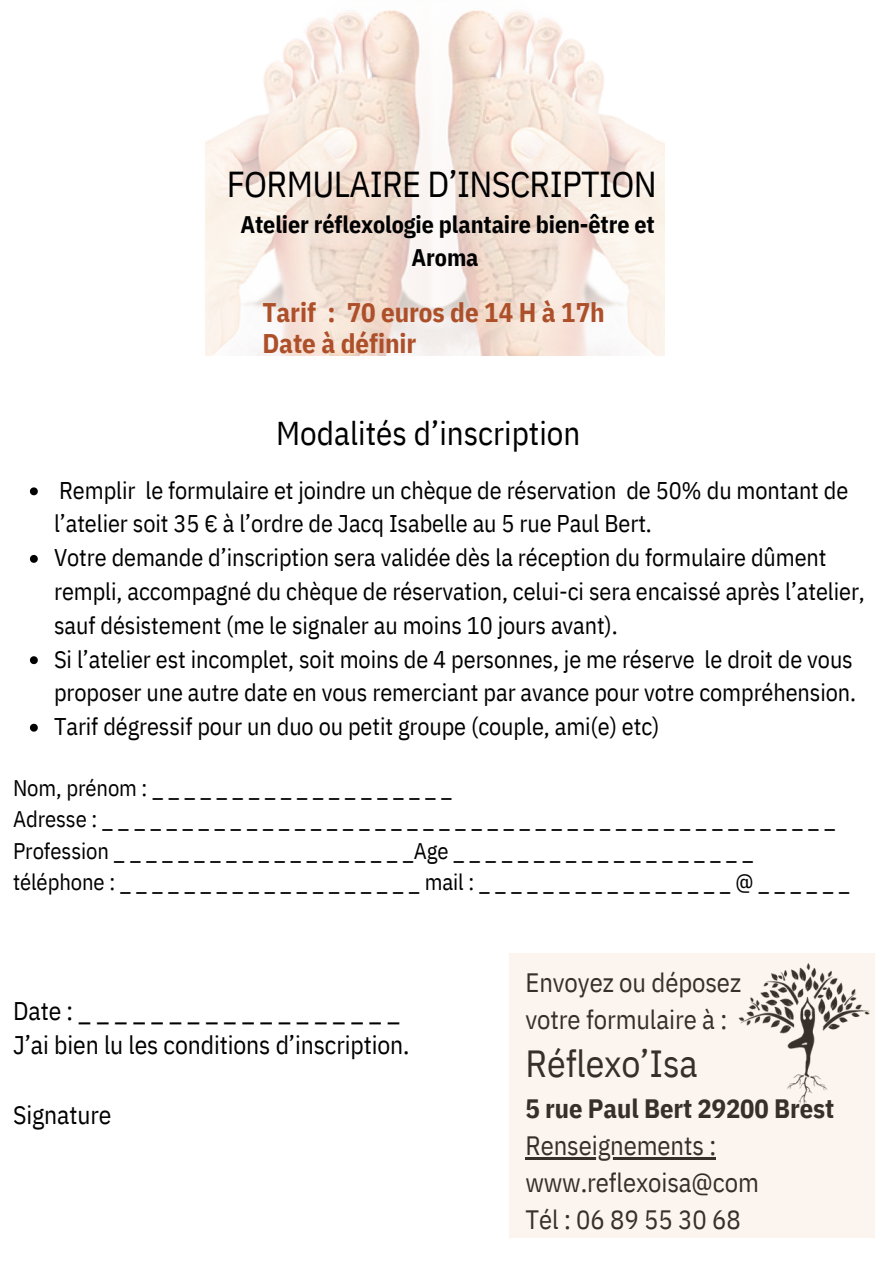
<style>
.page{position:relative;width:894px;height:1264px;background:#fff}
.page>*{position:absolute;margin:0;border:0;box-sizing:border-box;transform-origin:0 0}
.t1{font:37.65px "IBM Plex Sans Cond";letter-spacing:-.005em;color:#000}
.t2{font:36px "IBM Plex Sans Cond";letter-spacing:-.02em;color:#000}
.t3{font:33px "IBM Plex Sans Cond";color:#000}
.t4{font:700 27px "IBM Plex Sans Cond";letter-spacing:-.005em;color:#ad502a}
.t5{font:26.55px/37.2px "IBM Plex Sans Cond";letter-spacing:-.005em;color:#000}
.t6{font:700 26.55px "IBM Plex Sans Cond";letter-spacing:-.005em;color:#000}
.t7{font:25.5px/34.8px "IBM Plex Sans Cond";letter-spacing:-.005em;color:#000}
.t8{font:24.15px/33.8px "IBM Plex Sans Cond";letter-spacing:-.005em;color:#000}
.t9{font:700 24px/32.7px "IBM Plex Sans Cond";letter-spacing:-.005em;color:#000;text-align:center}
.t10{font:22.5px "IBM Plex Sans Cond";letter-spacing:-.005em;color:#000}
</style>
<div class="page">
<img style="left:206px;top:10px;width:458px;height:345px">
<div style="left:509px;top:953px;width:364px;height:285px;background:#fcf4ee"></div>
<svg style="left:30px;top:487px;width:8px;height:8px"></svg>
<svg style="left:30px;top:555px;width:8px;height:8px"></svg>
<svg style="left:30px;top:656px;width:8px;height:8px"></svg>
<svg style="left:30px;top:723px;width:8px;height:8px"></svg>
<p class="t2" style="left:227px;top:160px;width:431px">FORMULAIRE D’INSCRIPTION</p>
<p class="t9" style="left:240px;top:208px;width:415px">Atelier réflexologie plantaire bien-être et<br>Aroma</p>
<h3 class="t4" style="left:262px;top:295px;width:344px">Tarif : 70 euros de 14 H à 17h</h3>
<h3 class="t4" style="left:262px;top:325px;width:155px">Date à définir</h3>
<h3 class="t3" style="left:276px;top:411px;width:305px">Modalités d’inscription</h3>
<h2 class="t8" style="left:54px;top:472px;width:795px">Remplir le formulaire et joindre un chèque de réservation de 50% du montant de l’atelier soit 35 € à l’ordre de Jacq Isabelle au 5 rue Paul Bert.</h2>
<h1 class="t8" style="left:54px;top:540px;width:812px">Votre demande d’inscription sera validée dès la réception du formulaire dûment rempli, accompagné du chèque de réservation, celui-ci sera encaissé après l’atelier, sauf désistement (me le signaler au moins 10 jours avant).</h1>
<p class="t8" style="left:54px;top:641px;width:803px">Si l’atelier est incomplet, soit moins de 4 personnes, je me réserve le droit de vous proposer une autre date en vous remerciant par avance pour votre compréhension.</p>
<p class="t8" style="left:54px;top:709px;width:606px">Tarif dégressif pour un duo ou petit groupe (couple, ami(e) etc)</p>
<p class="t10" style="left:13px;top:772px;width:440px">Nom,prénom:___________________</p>
<p class="t10" style="left:13px;top:804px;width:823px">Adresse:______________________________________________</p>
<p class="t10" style="left:13px;top:835px;width:741px">Profession___________________Age___________________</p>
<p class="t10" style="left:13px;top:867px;width:838px">téléphone:___________________mail:________________@______</p>
<p class="t7" style="left:13px;top:992px;width:398px">Date:__________________<br>J’ai bien lu les conditions d’inscription.</p>
<h3 class="t7" style="left:13px;top:1097px;width:100px">Signature</h3>
<p class="t5" style="left:525px;top:963px;width:217px">Envoyez ou déposez votre formulaire à :</p>
<p class="t1" style="left:525px;top:1038px;width:174px">Réflexo’Isa</p>
<p class="t6" style="left:525px;top:1090px;width:310px">5 rue Paul Bert 29200 Brest</p>
<p class="t5" style="left:525px;top:1126px;width:235px">Renseignements : www.reflexoisa@com<br>Tél : 06 89 55 30 68</p>
</div>
